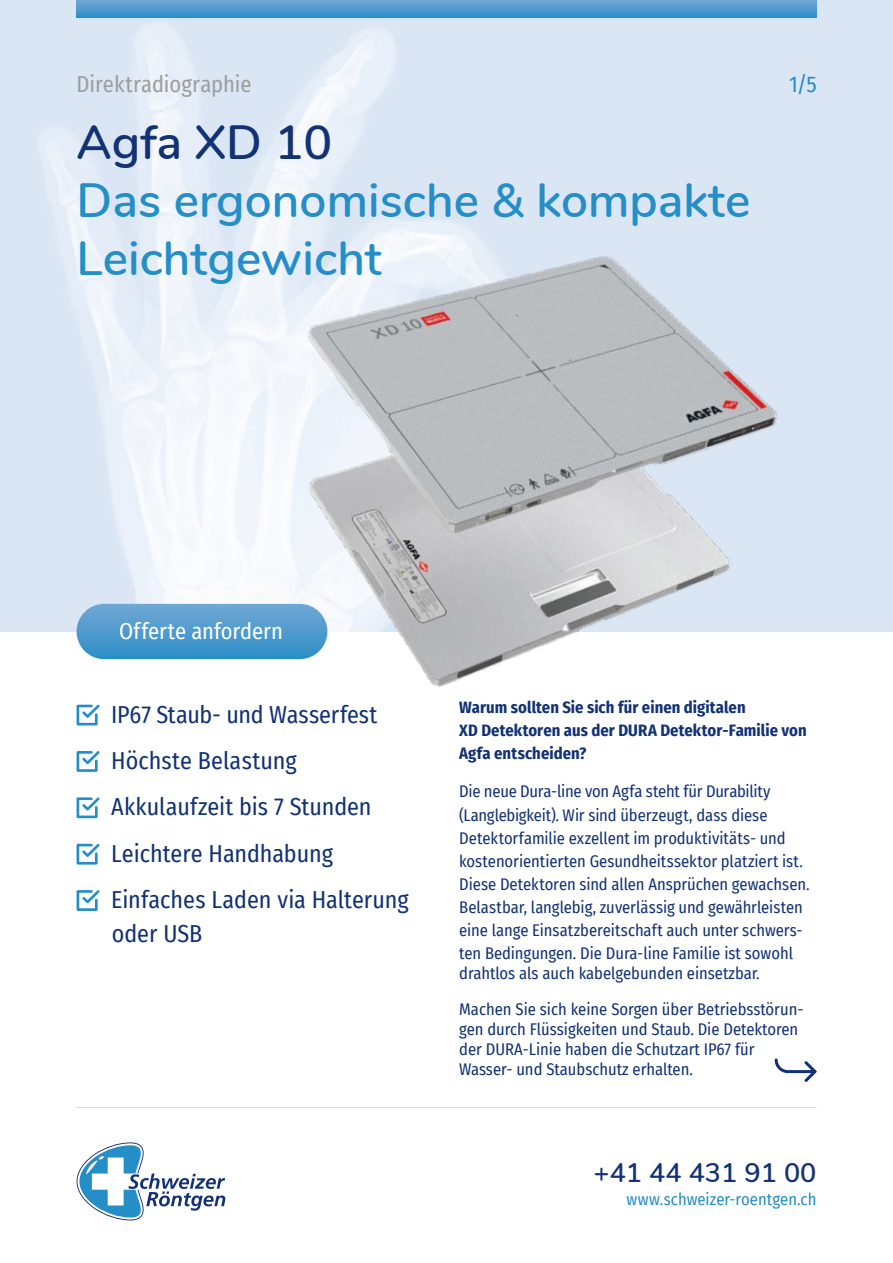
<style>
.page{position:relative;width:893px;height:1263px;background:#fff}
.page>*{position:absolute;margin:0;border:0;box-sizing:border-box;transform-origin:0 0}
.t1{font:600 48px/57.6px "Nunito";color:#258ec6}
.t2{font:600 48px "Nunito";color:#123274}
.t3{font:600 27px "Nunito";color:#123274}
.t4{font:24px/46.3px "Fira Sans Condensed";color:#123274}
.t5{font:22.5px "Fira Sans Condensed";color:#9d9d9c}
.t6{font:22.5px "Fira Sans Condensed";letter-spacing:-.005em;color:#fff}
.t7{font:22.5px "Fira Sans Condensed";color:#258ec6}
.t8{font:16.5px/23.1px "Fira Sans Condensed";color:#123274}
.t9{font:700 16.5px/23.1px "Fira Sans Condensed";letter-spacing:.005em;color:#123274}
.t10{font:16.5px "Fira Sans Condensed";color:#258ec6}
</style>
<div class="page">
<svg style="left:77px;top:1142px;width:148px;height:78px"></svg>
<hr style="left:76px;top:1107px;width:740px;height:1px;background:#dadada">
<img style="left:0;top:0;width:893px;height:631px">
<img style="left:125px;top:32px;width:768px;height:655px">
<svg style="left:76px;top:0;width:741px;height:17px;background:#509bcd"></svg>
<svg style="left:774px;top:1058px;width:43px;height:24px"></svg>
<div style="left:77px;top:604px;width:250px;height:55px;background:linear-gradient(to bottom,#72a8d5,#2c8ec6);border-radius:28px"></div>
<svg style="left:76px;top:704px;width:24px;height:22px"></svg>
<svg style="left:76px;top:751px;width:24px;height:21px"></svg>
<svg style="left:76px;top:797px;width:24px;height:22px"></svg>
<svg style="left:76px;top:843px;width:24px;height:22px"></svg>
<svg style="left:76px;top:890px;width:24px;height:21px"></svg>
<h3 class="t5" style="left:77px;top:67px;width:177px">Direktradiographie</h3>
<h3 class="t7" style="left:789px;top:67px;width:29px">1/5</h3>
<h1 class="t2" style="left:77px;top:107px;width:257px">Agfa XD 10</h1>
<h1 class="t1" style="left:77px;top:169px;width:675px">Das ergonomische &amp; kompakte<br>Leichtgewicht</h1>
<h3 class="t6" style="left:119px;top:614px;width:165px">Offerte anfordern</h3>
<h3 class="t4" style="left:111px;top:690px;width:299px">IP67 Staub- und Wasserfest<br>Höchste Belastung<br>Akkulaufzeit bis 7 Stunden<br>Leichtere Handhabung<br>Einfaches Laden via Halterung</h3>
<h3 class="t4" style="left:112px;top:909px;width:92px">oder USB</h3>
<p class="t9" style="left:459px;top:695px;width:349px">Warum sollten Sie sich für einen digitalen<br>XD Detektoren aus der DURA Detektor-Familie von<br>Agfa entscheiden?</p>
<p class="t8" style="left:459px;top:780px;width:352px">Die neue Dura-line von Agfa steht für Durability (Langlebigkeit). Wir sind überzeugt, dass diese Detektorfamilie exzellent im produktivitäts- und kostenorientierten Gesundheitssektor platziert ist.<br>Diese Detektoren sind allen Ansprüchen gewachsen.<br>Belastbar, langlebig, zuverlässig und gewährleisten eine lange Einsatzbereitschaft auch unter schwers&shy;ten Bedingungen. Die Dura-line Familie ist sowohl</p>
<p class="t8" style="left:459px;top:955px;width:346px;line-height:35.2px">drahtlos als auch kabelgebunden einsetzbar.<br>Machen Sie sich keine Sorgen über Betriebsstörun-</p>
<p class="t8" style="left:459px;top:1018px;width:340px;line-height:20.2px">gen durch Flüssigkeiten und Staub. Die Detektoren der DURA-Linie haben die Schutzart IP67 für<br>Wasser- und Staubschutz erhalten.</p>
<h2 class="t3" style="left:593px;top:1153px;width:224px">+41 44 431 91 00</h2>
<p class="t10" style="left:626px;top:1187px;width:191px">www.schweizer-roentgen.ch</p>
</div>
